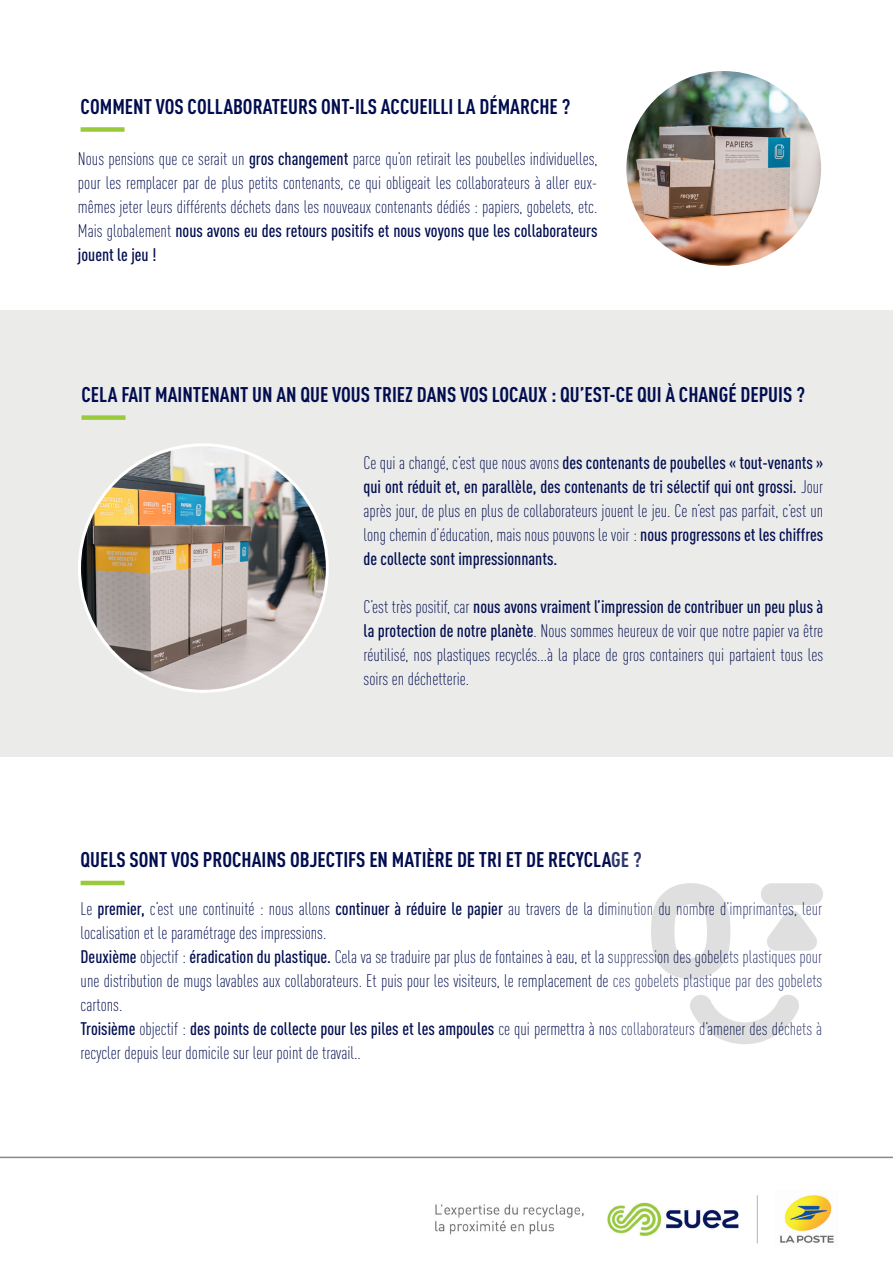
<style>
.page{position:relative;width:893px;height:1263px;background:#fff}
.page>*{position:absolute;margin:0;border:0;box-sizing:border-box;transform-origin:0 0}
.t1{font:700 condensed 21px "DIN Pro";color:#010d4f}
.t2{font:300 condensed 18px/24px "DIN Pro";color:#010d4f;text-align:justify}
.t3{font:500 condensed 18px/24px "DIN Pro";color:#010d4f;text-align:justify}
.s1{font-weight:500}
.s2{font-weight:300}
</style>
<div class="page">
<div style="left:0;top:310px;width:893px;height:447px;background:#ebebea"></div>
<hr style="left:0;top:1156px;width:893px;height:2px;background:#87898a">
<div style="left:81px;top:127px;width:44px;height:5px;background:#99ca3b"></div>
<hr style="left:81px;top:881px;width:44px;height:4px;background:#99ca3b">
<img style="left:651px;top:883px;width:172px;height:161px">
<div style="left:82px;top:415px;width:43px;height:5px;background:#99ca3b"></div>
<img style="left:625px;top:70px;width:198px;height:197px;border-radius:99px">
<img style="left:435px;top:1195px;width:399px;height:49px">
<img style="left:79px;top:447px;width:246px;height:242px">
<p class="t1" style="left:81px;top:91px;width:491px">COMMENT VOS COLLABORATEURS ONT-ILS ACCUEILLI LA DÉMARCHE ?</p>
<p class="t2" style="left:78px;top:146px;width:521px">Nous pensions que ce serait un <span class="s1">gros changement</span> parce qu’on retirait les poubelles individuelles, pour les remplacer par de plus petits contenants, ce qui obligeait les collaborateurs à aller eux&shy;mêmes jeter leurs différents déchets dans les nouveaux contenants dédiés : papiers, gobelets, etc.<br>Mais globalement <span class="s1">nous avons eu des retours positifs et nous voyons que les collaborateurs jouent le jeu !</span></p>
<p class="t1" style="left:82px;top:379px;width:725px">CELA FAIT MAINTENANT UN AN QUE VOUS TRIEZ DANS VOS LOCAUX : QU’EST-CE QUI À CHANGÉ DEPUIS ?</p>
<p class="t3" style="left:364px;top:449px;width:461px"><span class="s2">Ce qui a changé, c’est que nous avons</span> des contenants de poubelles « tout-venants » qui ont réduit et, en parallèle, des contenants de tri sélectif qui ont grossi. <span class="s2">Jour après jour, de plus en plus de collaborateurs jouent le jeu. Ce n’est pas parfait, c’est un long chemin d’éducation, mais nous pouvons le voir :</span> nous progressons et les chiffres de collecte sont impressionnants.</p>
<p class="t2" style="left:364px;top:593px;width:461px">C’est très positif, car <span class="s1">nous avons vraiment l’impression de contribuer un peu plus à la protection de notre planète</span>. Nous sommes heureux de voir que notre papier va être réutilisé, nos plastiques recyclés...à la place de gros containers qui partaient tous les soirs en déchetterie.</p>
<p class="t1" style="left:81px;top:844px;width:563px">QUELS SONT VOS PROCHAINS OBJECTIFS EN MATIÈRE DE TRI ET DE RECYCLAGE ?</p>
<p class="t2" style="left:81px;top:895px;width:743px">Le <span class="s1">premier,</span> c’est une continuité : nous allons <span class="s1">continuer à réduire le papier</span> au travers de la diminution du nombre d’imprimantes, leur localisation et le paramétrage des impressions.</p>
<p class="t2" style="left:81px;top:943px;width:743px"><span class="s1">Deuxième</span> objectif : <span class="s1">éradication du plastique.</span> Cela va se traduire par plus de fontaines à eau, et la suppression des gobelets plastiques pour une distribution de mugs lavables aux collaborateurs. Et puis pour les visiteurs, le remplacement de ces gobelets plastique par des gobelets cartons.</p>
<p class="t2" style="left:81px;top:1015px;width:743px"><span class="s1">Troisième</span> objectif : <span class="s1">des points de collecte pour les piles et les ampoules</span> ce qui permettra à nos collaborateurs d’amener des déchets à recycler depuis leur domicile sur leur point de travail..</p>
</div>
